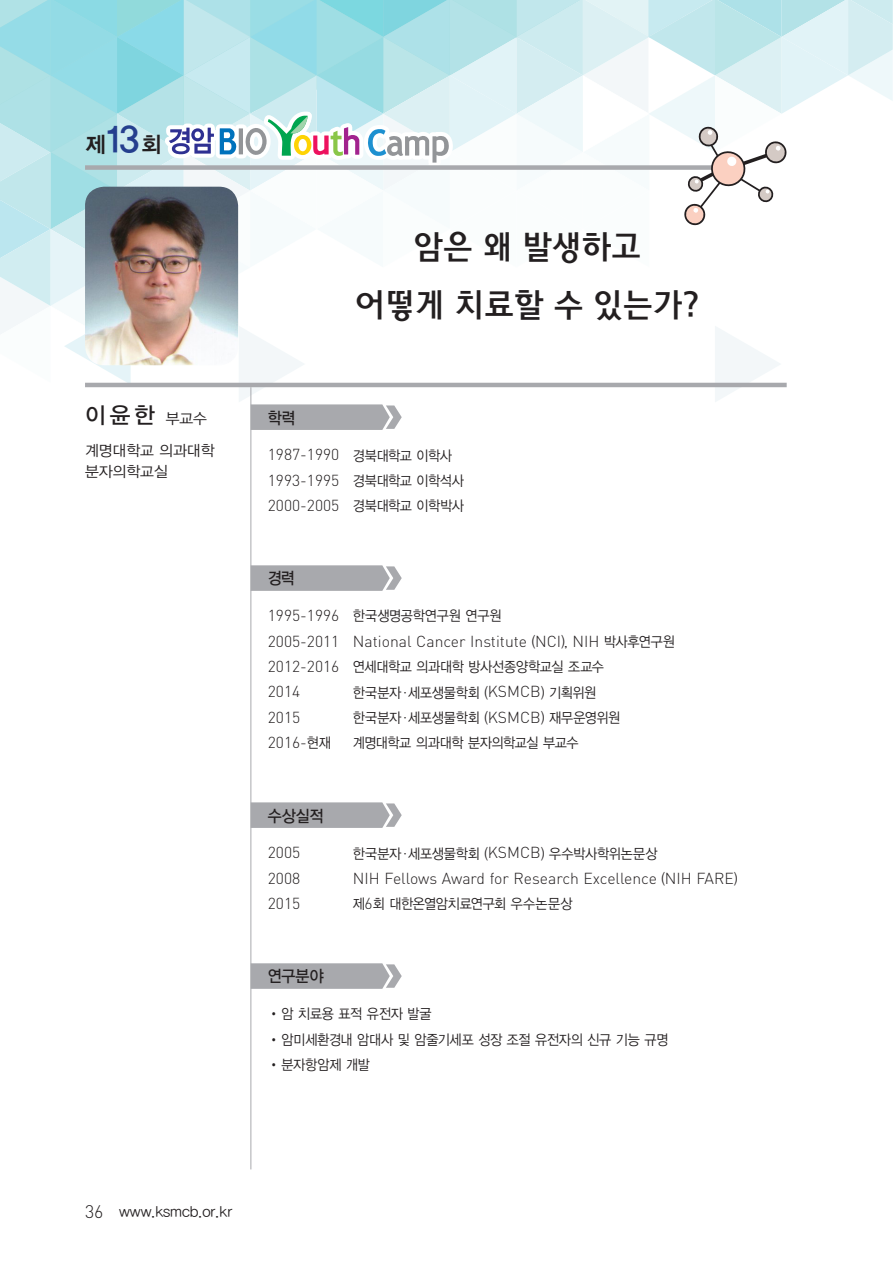
<style>
.page{position:relative;width:893px;height:1263px;background:#fff}
.page>*{position:absolute;margin:0;border:0;box-sizing:border-box;transform-origin:0 0}
.강연_타이틀{font:33px/57.8px "Rix J Go M";color:#231f20;text-align:center}
.교수_이름{font:22.5px "YDVYGO33";color:#231f20}
.t1{font:21.9px "YDVYGO34";color:#231f20}
.t2{font:16.5px "YDVYGO33";letter-spacing:-.005em;color:#231f20;scale:.92 1}
.교수_경력{font:300 15.75px "DIN Pro";color:#231f20}
.교수_소속{font:15px/21px "YDVYGO32";color:#231f20}
.교수_경력-2{font:14.25px "YDVYGO32";letter-spacing:-.015em;color:#231f20;scale:.92 1}
.s1{font-size:36.3px;color:#253f8e}
.s2{font-family:"YDVYGO32";font-size:15px}
.s3{font-family:"YDVYGO32";font-weight:400;font-size:14.25px}
.s4{font-family:"DIN Pro";font-weight:300;font-size:15.75px}
.s5{font-family:"YDVYGO12"}
.s6{font-family:"DIN Pro";font-weight:300;font-size:18px}
</style>
<div class="page">
<hr style="left:250px;top:387px;width:1px;height:782px;background:#a8a9ad">
<svg style="left:0;top:0;width:893px;height:501px"></svg>
<svg style="left:251px;top:565px;width:151px;height:26px;background:#aeafb2"></svg>
<svg style="left:251px;top:802px;width:151px;height:26px;background:#aeafb2"></svg>
<svg style="left:251px;top:963px;width:151px;height:26px;background:#aeafb2"></svg>
<h3 class="t1" style="left:85px;top:130px;width:78px">제<span class="s1">13</span>회</h3>
<p class="교수_이름" style="left:85px;top:400px;width:124px">이윤한 <span class="s2">부교수</span></p>
<p class="교수_소속" style="left:85px;top:438px;width:131px">계명대학교 의과대학 분자의학교실</p>
<p class="t2" style="left:268px;top:406px;width:32px">학력</p>
<p class="강연_타이틀" style="left:356px;top:218px;width:345px">암은 왜 발생하고<br>어떻게 치료할 수 있는가?</p>
<p class="교수_경력" style="left:268px;top:444px;width:186px">1987-1990 <span class="s3">경북대학교 이학사</span></p>
<p class="교수_경력" style="left:268px;top:469px;width:197px">1993-1995 <span class="s3">경북대학교 이학석사</span></p>
<p class="교수_경력" style="left:268px;top:495px;width:198px">2000-2005 <span class="s3">경북대학교 이학박사</span></p>
<p class="t2" style="left:268px;top:567px;width:31px">경력</p>
<p class="교수_경력-2" style="left:268px;top:607px;width:256px"><span class="s4">1995-1996</span> 한국생명공학연구원 연구원</p>
<p class="교수_경력" style="left:268px;top:630px;width:409px">2005-2011 National Cancer Institute <span class="s3">(</span>NCI<span class="s3">),</span> NIH <span class="s3">박사후연구원</span></p>
<p class="교수_경력-2" style="left:268px;top:657px;width:367px"><span class="s4">2012-2016</span> 연세대학교 의과대학 방사선종양학교실 조교수</p>
<p class="교수_경력" style="left:268px;top:681px;width:34px">2014</p>
<p class="교수_경력-2" style="left:353px;top:683px;width:266px">한국분자<span class="s5">ㆍ</span>세포생물학회 (<span class="s4">KSMCB</span>) 기획위원</p>
<p class="교수_경력" style="left:268px;top:706px;width:34px">2015</p>
<p class="교수_경력-2" style="left:353px;top:708px;width:292px">한국분자<span class="s5">ㆍ</span>세포생물학회 (<span class="s4">KSMCB</span>) 재무운영위원</p>
<p class="교수_경력" style="left:268px;top:732px;width:64px">2016-<span class="s3">현재</span></p>
<p class="교수_경력-2" style="left:353px;top:733px;width:247px">계명대학교 의과대학 분자의학교실 부교수</p>
<p class="t2" style="left:268px;top:804px;width:62px">수상실적</p>
<p class="교수_경력" style="left:268px;top:842px;width:34px">2005</p>
<p class="교수_경력-2" style="left:353px;top:844px;width:333px">한국분자<span class="s5">ㆍ</span>세포생물학회 (<span class="s4">KSMCB</span>) 우수박사학위논문상</p>
<p class="교수_경력" style="left:268px;top:867px;width:34px">2008</p>
<p class="교수_경력" style="left:353px;top:867px;width:386px">NIH Fellows Award for Research Excellence <span class="s3">(</span>NIH FARE<span class="s3">)</span></p>
<p class="교수_경력" style="left:268px;top:893px;width:34px">2015</p>
<p class="교수_경력-2" style="left:353px;top:894px;width:240px">제<span class="s4">6</span>회 대한온열암치료연구회 우수논문상</p>
<p class="t2" style="left:268px;top:965px;width:62px">연구분야</p>
<p class="교수_경력-2" style="left:268px;top:1005px;width:180px">•암 치료용 표적 유전자 발굴</p>
<p class="교수_경력-2" style="left:268px;top:1030px;width:437px">•암미세환경내 암대사 및 암줄기세포 성장 조절 유전자의 신규 기능 규명</p>
<p class="교수_경력-2" style="left:268px;top:1055px;width:112px">•분자항암제 개발</p>
<p class="교수_소속" style="left:85px;top:1200px;width:149px"><span class="s6">36</span> www.ksmcb.or.kr</p>
</div>
